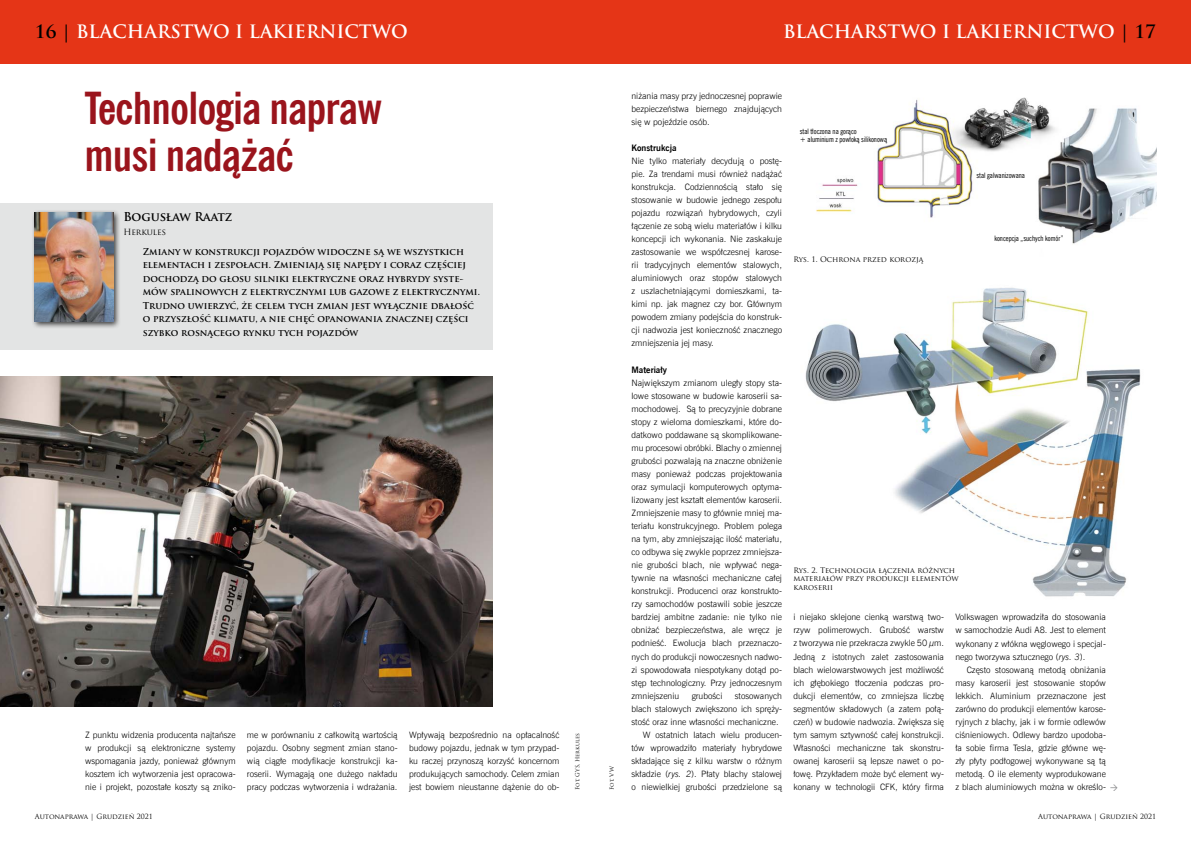
<style>
.page{position:relative;width:1191px;height:842px;background:#fff}
.page>*{position:absolute;margin:0;border:0;box-sizing:border-box;transform-origin:0 0}
.t1{font:700 44px/47px "News Goth Cn EU";letter-spacing:-.015em;color:#9a141c}
.t2{font:700 18px "Trajan Pro";color:#fff}
.t3{font:700 12px "Trajan Pro";letter-spacing:-.01em;color:#000}
.t4{font:700 9.2px/13.5px "Trajan Pro";color:#000}
.t5{font:8.8px/13px "News Goth Lt EU";color:#000;text-align:justify}
.t6{font:700 8.8px "News Goth EU";color:#000}
.t7{font:8.4px "Trajan Pro";letter-spacing:-.015em;color:#000}
.t8{font:7.5px/8.5px "Trajan Pro";color:#000}
.t9{font:7.5px/8px "News Goth Cn EU";color:#000}
.t10{font:7px "Trajan Pro";color:#000}
.t11{font:5.5px "Trajan Pro";color:#000}
.s1{color:#000}
.s2{font-style:italic}
</style>
<div class="page">
<div style="left:0;top:0;width:595px;height:64px;background:#e53517"></div>
<div style="left:595px;top:0;width:596px;height:64px;background:#e53517"></div>
<div style="left:0;top:203px;width:492px;height:146px;background:#e3e4e4"></div>
<div style="left:31px;top:209px;width:90px;height:120px;background:#000;opacity:.75"></div>
<img style="left:35px;top:213px;width:78px;height:109px">
<img style="left:0;top:376px;width:492px;height:331px">
<img style="left:816px;top:97px;width:340px;height:147px">
<img style="left:805px;top:287px;width:336px;height:310px">
<h2 class="t2" style="left:35px;top:20px;width:374px"><span class="s1">16 |</span> BLACHARSTWO I LAKIERNICTWO</h2>
<h1 class="t1" style="left:84px;top:86px;width:299px">Technologia napraw musi nadążać</h1>
<h3 class="t3" style="left:123px;top:209px;width:110px">Bogusław Raatz</h3>
<p class="t7" style="left:123px;top:227px;width:44px">Herkules</p>
<p class="t4" style="left:143px;top:245px;width:339px">Zmiany w konstrukcji pojazdów widoczne są we wszystkich elementach i zespołach. Zmieniają się napędy i coraz częściej dochodzą do głosu silniki elektryczne oraz hybrydy syste&shy;mów spalinowych z elektrycznymi lub gazowe z elektrycznymi.<br>Trudno uwierzyć, że celem tych zmian jest wyłącznie dbałość o przyszłość klimatu, a nie chęć opanowania znacznej części szybko rosnącego rynku tych pojazdów</p>
<p class="t5" style="left:85px;top:728px;width:152px">Z punktu widzenia producenta najtańsze w produkcji są elektroniczne systemy wspomagania jazdy, ponieważ głównym kosztem ich wytworzenia jest opracowa&shy;nie i projekt, pozostałe koszty są zniko-</p>
<p class="t10" style="left:35px;top:812px;width:119px">Autonaprawa | Grudzień 2021</p>
<p class="t5" style="left:247px;top:728px;width:152px">me w porównaniu z całkowitą wartością pojazdu. Osobny segment zmian stano&shy;wią ciągłe modyfikacje konstrukcji ka&shy;roserii. Wymagają one dużego nakładu pracy podczas wytworzenia i wdrażania.</p>
<p class="t5" style="left:409px;top:728px;width:152px">Wpływają bezpośrednio na opłacalność budowy pojazdu, jednak w tym przypad&shy;ku raczej przynoszą korzyść koncernom produkujących samochody. Celem zmian jest bowiem nieustanne dążenie do ob-</p>
<p class="t11" style="left:574px;top:790px;width:58px;rotate:-90deg">Fot. GYS, Herkules</p>
<h2 class="t2" style="left:783px;top:20px;width:374px">BLACHARSTWO I LAKIERNICTWO <span class="s1">| 17</span></h2>
<p class="t11" style="left:608px;top:790px;width:25px;rotate:-90deg">Fot. VW</p>
<p class="t5" style="left:631px;top:89px;width:152px">niżania masy przy jednoczesnej poprawie bezpieczeństwa biernego znajdujących się w pojeździe osób.</p>
<p class="t6" style="left:631px;top:142px;width:47px">Konstrukcja</p>
<p class="t5" style="left:631px;top:154px;width:152px">Nie tylko materiały decydują o postę&shy;pie. Za trendami musi również nadążać konstrukcja. Codziennością stało się stosowanie w budowie jednego zespołu pojazdu rozwiązań hybrydowych, czyli łączenie ze sobą wielu materiałów i kilku koncepcji ich wykonania. Nie zaskakuje zastosowanie we współczesnej karose&shy;rii tradycyjnych elementów stalowych, aluminiowych oraz stopów stalowych z uszlachetniającymi domieszkami, ta&shy;kimi np. jak magnez czy bor. Głównym powodem zmiany podejścia do konstruk&shy;cji nadwozia jest konieczność znacznego zmniejszenia jej masy.</p>
<p class="t6" style="left:631px;top:364px;width:37px">Materiały</p>
<p class="t5" style="left:631px;top:376px;width:152px">Największym zmianom uległy stopy sta&shy;lowe stosowane w budowie karoserii sa&shy;mochodowej. Są to precyzyjnie dobrane stopy z wieloma domieszkami, które do&shy;datkowo poddawane są skomplikowane&shy;mu procesowi obróbki. Blachy o zmiennej grubości pozwalają na znaczne obniżenie masy ponieważ podczas projektowania oraz symulacji komputerowych optyma&shy;lizowany jest kształt elementów karoserii.<br>Zmniejszenie masy to głównie mniej ma&shy;teriału konstrukcyjnego. Problem polega na tym, aby zmniejszając ilość materiału, co odbywa się zwykle poprzez zmniejsza&shy;nie grubości blach, nie wpływać nega&shy;tywnie na własności mechaniczne całej konstrukcji. Producenci oraz konstrukto&shy;rzy samochodów postawili sobie jeszcze bardziej ambitne zadanie: nie tylko nie obniżać bezpieczeństwa, ale wręcz je podnieść. Ewolucja blach przeznaczo&shy;nych do produkcji nowoczesnych nadwo&shy;zi spowodowała niespotykany dotąd po&shy;stęp technologiczny. Przy jednoczesnym zmniejszeniu</p>
<p class="t5" style="left:691px;top:689px;width:32px">grubości</p>
<p class="t5" style="left:735px;top:689px;width:49px">stosowanych</p>
<p class="t5" style="left:631px;top:702px;width:152px">blach stalowych zwiększono ich spręży-</p>
<p class="t5" style="left:631px;top:715px;width:149px">stość oraz inne własności mechaniczne.</p>
<p class="t5" style="left:643px;top:728px;width:141px">W ostatnich latach wielu producen-</p>
<p class="t5" style="left:631px;top:741px;width:152px">tów wprowadziło materiały hybrydowe</p>
<p class="t5" style="left:631px;top:754px;width:152px">składające się z kilku warstw o różnym</p>
<p class="t5" style="left:631px;top:767px;width:152px">składzie (<span class="s2">rys. 2</span>). Płaty blachy stalowej</p>
<p class="t5" style="left:631px;top:780px;width:152px">o niewielkiej grubości przedzielone są</p>
<p class="t9" style="left:800px;top:128px;width:89px">stal tłoczona na gorąco<br>+ aluminium z powłoką silikonową</p>
<p class="t8" style="left:793px;top:255px;width:132px">Rys. 1. Ochrona przed korozją</p>
<p class="t9" style="left:976px;top:171px;width:50px">stal galwanizowana</p>
<p class="t9" style="left:994px;top:234px;width:71px">koncepcja „suchych komór”</p>
<p class="t8" style="left:793px;top:566px;width:167px">Rys. 2. Technologia łączenia różnych materiałów przy produkcji elementów karoserii</p>
<p class="t5" style="left:793px;top:611px;width:152px">i niejako sklejone cienką warstwą two&shy;rzyw polimerowych. Grubość warstw z tworzywa nie przekracza zwykle 50 μm.<br>Jedną z istotnych zalet zastosowania blach wielowarstwowych jest możliwość ich głębokiego tłoczenia podczas pro&shy;dukcji elementów, co zmniejsza liczbę segmentów składowych (a zatem połą&shy;czeń) w budowie nadwozia. Zwiększa się tym samym sztywność całej konstrukcji.<br>Własności mechaniczne tak skonstru&shy;owanej karoserii są lepsze nawet o po&shy;łowę. Przykładem może być element wy&shy;konany w technologii CFK, który firma</p>
<p class="t5" style="left:955px;top:611px;width:152px">Volkswagen wprowadziła do stosowania w samochodzie Audi A8. Jest to element wykonany z włókna węglowego i specjal&shy;nego tworzywa sztucznego (<span class="s2">rys. 3</span>).</p>
<p class="t5" style="left:955px;top:663px;width:152px;text-indent:11px">Często stosowaną metodą obniżania masy karoserii jest stosowanie stopów lekkich. Aluminium przeznaczone jest zarówno do produkcji elementów karose&shy;ryjnych z blachy, jak i w formie odlewów ciśnieniowych. Odlewy bardzo upodoba&shy;ła sobie firma Tesla, gdzie główne wę&shy;zły płyty podłogowej wykonywane są tą metodą. O ile elementy wyprodukowane z blach aluminiowych można w określo-</p>
<p class="t10" style="left:1038px;top:812px;width:119px">Autonaprawa | Grudzień 2021</p>
</div>
